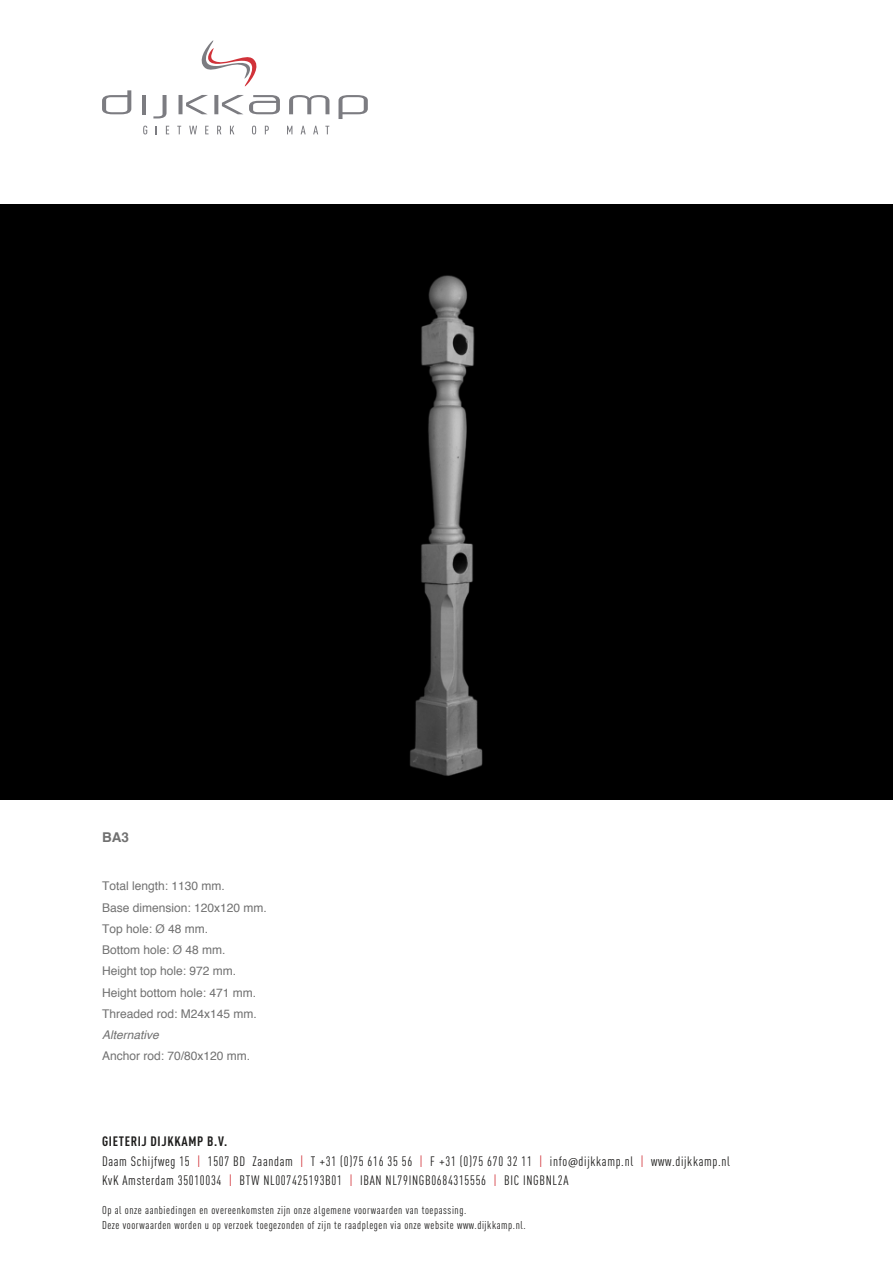
<style>
.page{position:relative;width:893px;height:1263px;background:#fff}
.page>*{position:absolute;margin:0;border:0;box-sizing:border-box;transform-origin:0 0}
.t1{font:13.5px/19.5px "DIN Cond";letter-spacing:.05em;color:#1d1c1b}
.t2{font:700 13.5px "Helvetica";color:#717171}
.t3{font:12px/21.3px "Helvetica";color:#717171}
.t4{font:italic 12px "Helvetica";color:#717171}
.t5{font:11.25px/15px "DIN Cond";letter-spacing:.05em;color:#1d1c1b}
.s1{font-weight:700}
.s2{color:#d13239}
.s3{font-family:"Myriad Pro"}
</style>
<div class="page">
<svg style="left:143px;top:126px;width:4px;height:8px"></svg>
<svg style="left:166px;top:126px;width:3px;height:8px"></svg>
<svg style="left:177px;top:126px;width:4px;height:8px"></svg>
<svg style="left:189px;top:126px;width:8px;height:8px"></svg>
<svg style="left:205px;top:126px;width:4px;height:8px"></svg>
<svg style="left:217px;top:126px;width:4px;height:8px"></svg>
<svg style="left:230px;top:126px;width:4px;height:8px"></svg>
<svg style="left:252px;top:126px;width:4px;height:8px"></svg>
<svg style="left:265px;top:126px;width:4px;height:8px"></svg>
<svg style="left:287px;top:126px;width:5px;height:8px"></svg>
<svg style="left:301px;top:126px;width:5px;height:8px"></svg>
<svg style="left:313px;top:126px;width:5px;height:8px"></svg>
<svg style="left:325px;top:126px;width:4px;height:8px"></svg>
<svg style="left:289px;top:95px;width:40px;height:19px"></svg>
<svg style="left:339px;top:95px;width:29px;height:24px"></svg>
<svg style="left:102px;top:90px;width:29px;height:24px"></svg>
<svg style="left:179px;top:95px;width:29px;height:19px"></svg>
<svg style="left:214px;top:95px;width:66px;height:19px"></svg>
<svg style="left:153px;top:95px;width:14px;height:23px"></svg>
<svg style="left:201px;top:40px;width:56px;height:47px"></svg>
<hr style="left:142px;top:95px;width:4px;height:19px;background:#7c7c81">
<div style="left:0;top:204px;width:893px;height:595px;background:#000"></div>
<p class="t2" style="left:102px;top:826px;width:28px">BA3</p>
<p class="t3" style="left:102px;top:876px;width:166px">Total length: 1130 mm.<br>Base dimension: 120x120 mm.<br>Top hole: Ø 48 mm.<br>Bottom hole: Ø 48 mm.<br>Height top hole: 972 mm.<br>Height bottom hole: 471 mm.<br>Threaded rod: M24x145 mm.</p>
<p class="t4" style="left:102px;top:1025px;width:58px">Alternative</p>
<p class="t3" style="left:102px;top:1046px;width:150px">Anchor rod: 70/80x120 mm.</p>
<p class="t1" style="left:102px;top:1131px;width:629px"><span class="s1">GIETERIJ DIJKKAMP B.V.<br></span>Daam Schijfweg 15 <span class="s2">|</span> 1507 BD Zaandam <span class="s2">|</span> T +31 (0)75 616 35 56 <span class="s2">|</span> F +31 (0)75 670 32 11 <span class="s2">|</span> info<span class="s3">@</span>dijkkamp.nl <span class="s2">|</span> www.dijkkamp.nl<br>KvK Amsterdam 35010034 <span class="s2">|</span> BTW NL007425193B01 <span class="s2">|</span> IBAN NL79INGB0684315556 <span class="s2">|</span> BIC INGBNL2A</p>
<p class="t5" style="left:102px;top:1202px;width:425px">Op al onze aanbiedingen en overeenkomsten zijn onze algemene voorwaarden van toepassing.<br>Deze voorwaarden worden u op verzoek toegezonden of zijn te raadplegen via onze website www.dijkkamp.nl.</p>
</div>
